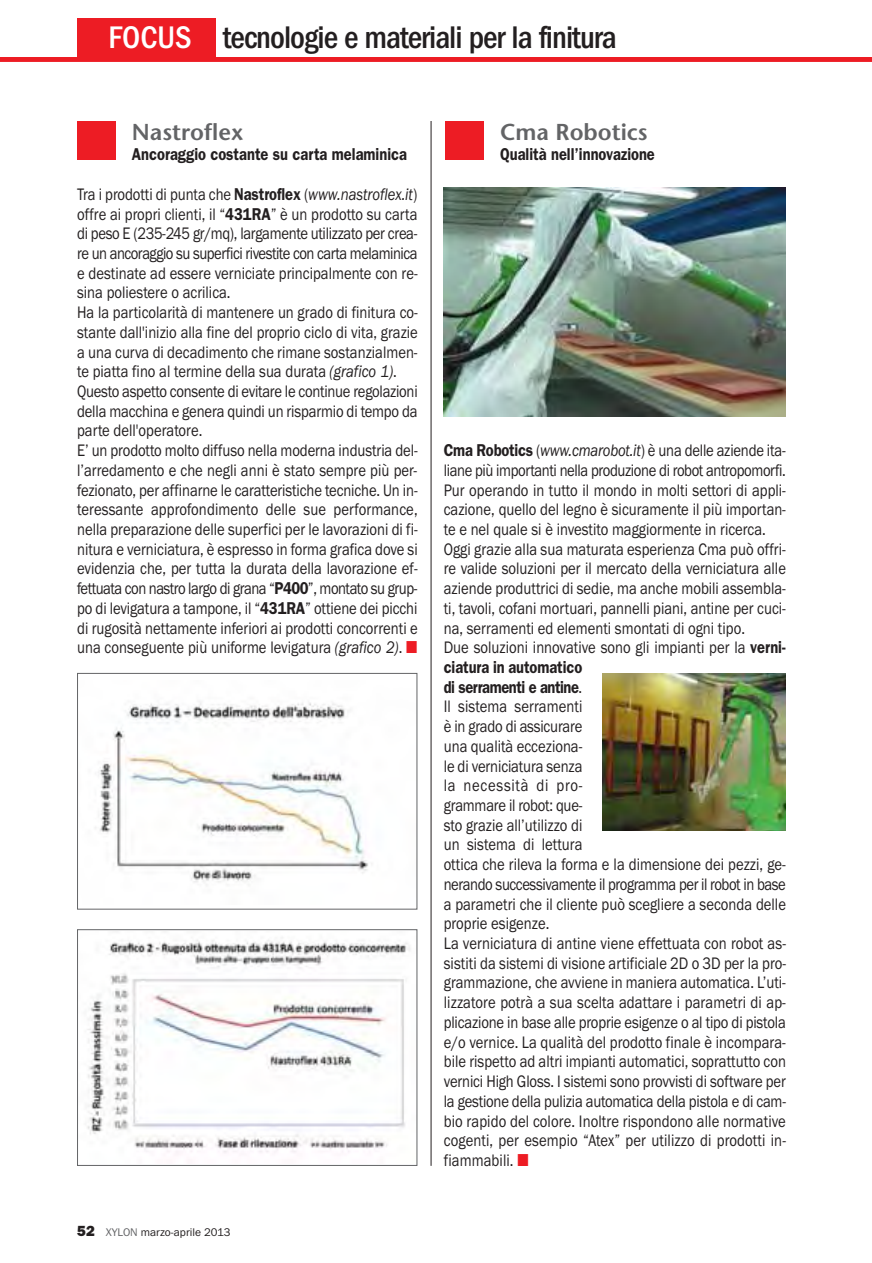
<style>
.page{position:relative;width:872px;height:1263px;background:#fff}
.page>*{position:absolute;margin:0;border:0;box-sizing:border-box;transform-origin:0 0}
.t1{font:500 condensed 32.4px "Franklin Gothic";letter-spacing:-.03em;color:#231f20}
.t2{font:600 22.95px "Stone Sans";color:#636466}
.t3{font:17.25px/19.6px "Franklin Gothic";color:#231f20;scale:.85 1}
.t4{font:600 17.25px "Franklin Gothic";color:#231f20;scale:.85 1}
.t5{font:11.55px "Franklin Gothic";color:#231f20}
.s1{color:#fff}
.s2{font-weight:600}
.s3{font-style:italic}
.s4{color:#ed1c24}
.s5{font-weight:800;font-size:14.85px}
.s6{color:#636466}
</style>
<div class="page">
<div style="left:78px;top:18px;width:138px;height:42px;background:#ed1c24"></div>
<div style="left:0;top:57px;width:871px;height:5px;background:#ed1c24"></div>
<hr style="left:430px;top:121px;width:1px;height:1045px;background:#231f20">
<div style="left:77px;top:121px;width:39px;height:39px;background:#ed1c24"></div>
<div style="left:445px;top:121px;width:39px;height:39px;background:#ed1c24"></div>
<img style="left:443px;top:188px;width:342px;height:229px">
<img style="left:602px;top:673px;width:183px;height:158px">
<img style="left:87px;top:937px;width:323px;height:217px">
<div style="left:77px;top:929px;width:340px;height:237px;border:1px solid #636466"></div>
<img style="left:95px;top:701px;width:277px;height:184px">
<div style="left:77px;top:673px;width:340px;height:237px;border:1px solid #636466"></div>
<p class="t1" style="left:108px;top:27px;width:509px"><span class="s1">FOCUS</span> tecnologie e materiali per la finitura</p>
<p class="t2" style="left:132px;top:123px;width:113px">Nastroflex</p>
<p class="t4" style="left:132px;top:149px;width:325px">Ancoraggio costante su carta melaminica</p>
<p class="t3" style="left:77px;top:186px;width:402px">Tra i prodotti di punta che <span class="s2">Nastroflex</span> (<span class="s3">www.nastroflex.it</span>) offre ai propri clienti, il “<span class="s2">431RA</span>” è un prodotto su carta di peso E (235-245 gr/mq), largamente utilizzato per crea&shy;re un ancoraggio su superfici rivestite con carta melaminica e destinate ad essere verniciate principalmente con re&shy;sina poliestere o acrilica.<br>Ha la particolarità di mantenere un grado di finitura co&shy;stante dall'inizio alla fine del proprio ciclo di vita, grazie a una curva di decadimento che rimane sostanzialmen&shy;te piatta fino al termine della sua durata <span class="s3">(grafico 1)</span>.<br>Questo aspetto consente di evitare le continue regolazioni della macchina e genera quindi un risparmio di tempo da parte dell'operatore.<br>E’ un prodotto molto diffuso nella moderna industria del&shy;l’arredamento e che negli anni è stato sempre più per&shy;fezionato, per affinarne le caratteristiche tecniche. Un in&shy;teressante approfondimento delle sue performance, nella preparazione delle superfici per le lavorazioni di fi&shy;nitura e verniciatura, è espresso in forma grafica dove si evidenzia che, per tutta la durata della lavorazione ef&shy;fettuata con nastro largo di grana “<span class="s2">P400</span>”, montato su grup&shy;po di levigatura a tampone, il “<span class="s2">431RA</span>” ottiene dei picchi di rugosità nettamente inferiori ai prodotti concorrenti e una conseguente più uniforme levigatura <span class="s3">(grafico 2)</span>. <span class="s4">■</span></p>
<p class="t5" style="left:77px;top:1228px;width:155px"><span class="s5">52</span> <span class="s6">XYLON</span> marzo-aprile 2013</p>
<p class="t2" style="left:500px;top:123px;width:149px">Cma Robotics</p>
<p class="t4" style="left:500px;top:149px;width:183px">Qualità nell’innovazione</p>
<p class="t3" style="left:443px;top:442px;width:404px"><span class="s2">Cma Robotics</span> (<span class="s3">www.cmarobot.it</span>) è una delle aziende ita&shy;liane più importanti nella produzione di robot antropomorfi.<br>Pur operando in tutto il mondo in molti settori di appli&shy;cazione, quello del legno è sicuramente il più importan&shy;te e nel quale si è investito maggiormente in ricerca.<br>Oggi grazie alla sua maturata esperienza Cma può offri&shy;re valide soluzioni per il mercato della verniciatura alle aziende produttrici di sedie, ma anche mobili assembla&shy;ti, tavoli, cofani mortuari, pannelli piani, antine per cuci&shy;na, serramenti ed elementi smontati di ogni tipo.<br>Due soluzioni innovative sono gli impianti per la <span class="s2">verni&shy;ciatura in automatico<br>di serramenti e antine</span>.<br>Il sistema serramenti<br>è in grado di assicurare<br>una qualità ecceziona-<br>le di verniciatura senza<br>la necessità di pro-<br>grammare il robot: que-<br>sto grazie all’utilizzo di<br>un sistema di lettura<br>ottica che rileva la forma e la dimensione dei pezzi, ge&shy;nerando successivamente il programma per il robot in base a parametri che il cliente può scegliere a seconda delle proprie esigenze.<br>La verniciatura di antine viene effettuata con robot as&shy;sistiti da sistemi di visione artificiale 2D o 3D per la pro&shy;grammazione, che avviene in maniera automatica. L’uti&shy;lizzatore potrà a sua scelta adattare i parametri di ap&shy;plicazione in base alle proprie esigenze o al tipo di pistola e/o vernice. La qualità del prodotto finale è incompara&shy;bile rispetto ad altri impianti automatici, soprattutto con vernici High Gloss. I sistemi sono provvisti di software per la gestione della pulizia automatica della pistola e di cam&shy;bio rapido del colore. Inoltre rispondono alle normative cogenti, per esempio “Atex” per utilizzo di prodotti in&shy;fiammabili. <span class="s4">■</span></p>
</div>
